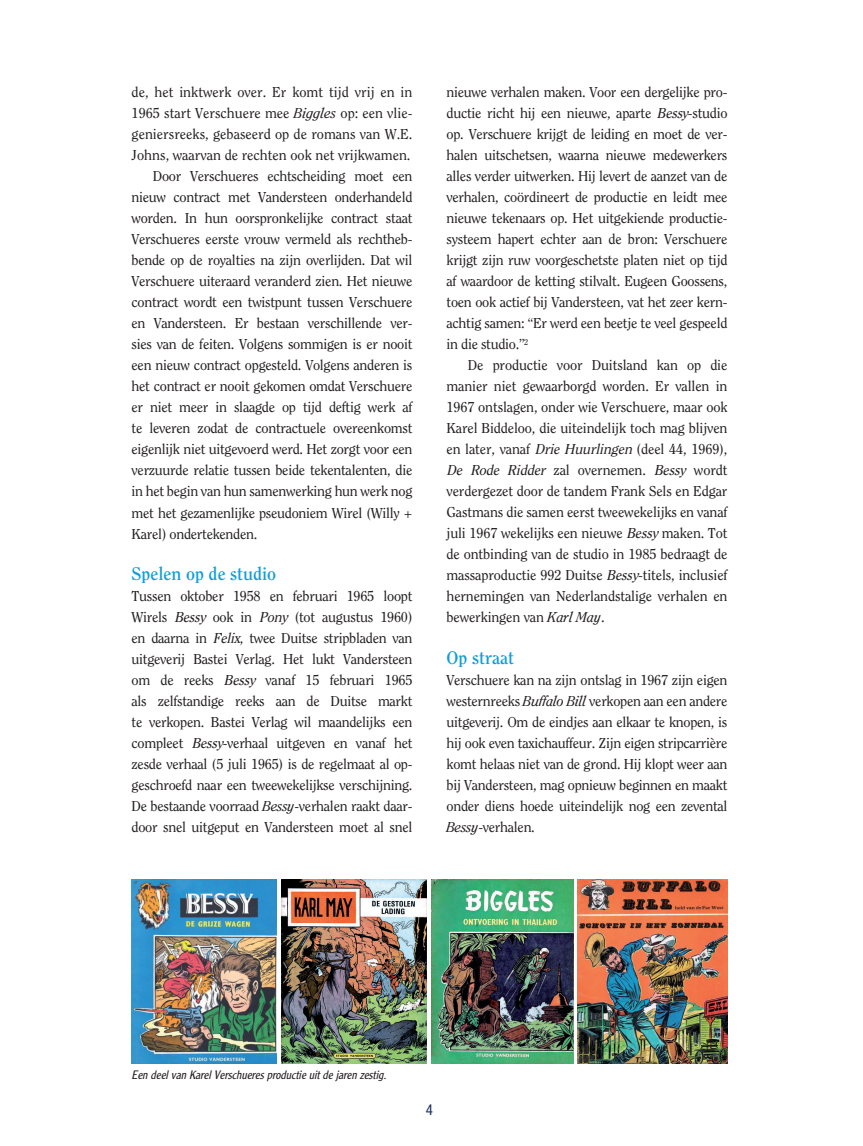
<style>
.page{position:relative;width:863px;height:1146px;background:#fff}
.page>*{position:absolute;margin:0;border:0;box-sizing:border-box;transform-origin:0 0}
.t1{font:700 18px "Clearface";color:#119eda}
.t2{font:condensed 15px "Helvetica Neue LT Std";color:#1e3262}
.t3{font:14.25px/21px "Clearface";letter-spacing:-.02em;color:#231f20;text-align:justify}
.t4{font:14.25px "Clearface";color:#231f20}
.t5{font:italic 300 12px "Clearface Gothic LH";color:#231f20}
.s1{font-style:italic}
</style>
<div class="page">
<img style="left:131px;top:879px;width:145px;height:184px">
<img style="left:281px;top:879px;width:145px;height:184px">
<img style="left:431px;top:879px;width:142px;height:184px">
<img style="left:577px;top:879px;width:150px;height:184px">
<p class="t4" style="left:131px;top:84px;width:282px">de, het inktwerk over. Er komt tijd vrij en in</p>
<p class="t4" style="left:131px;top:105px;width:282px">1965 start Verschuere mee <span class="s1">Biggles</span> op: een vlie-</p>
<p class="t4" style="left:131px;top:126px;width:282px">geniersreeks, gebaseerd op de romans van W.E.</p>
<p class="t4" style="left:131px;top:147px;width:280px">Johns, waarvan de rechten ook net vrijkwamen.</p>
<p class="t3" style="left:153px;top:166px;width:261px">Door Verschueres echtscheiding moet een</p>
<p class="t3" style="left:131px;top:187px;width:282px">nieuw contract met Vandersteen onderhandeld</p>
<p class="t3" style="left:131px;top:208px;width:282px">worden. In hun oorspronkelijke contract staat</p>
<p class="t3" style="left:131px;top:229px;width:282px">Verschueres eerste vrouw vermeld als rechtheb-</p>
<p class="t3" style="left:131px;top:250px;width:282px">bende op de royalties na zijn overlijden. Dat wil</p>
<p class="t3" style="left:131px;top:271px;width:282px">Verschuere uiteraard veranderd zien. Het nieuwe</p>
<p class="t3" style="left:131px;top:292px;width:282px">contract wordt een twistpunt tussen Verschuere</p>
<p class="t3" style="left:131px;top:313px;width:282px">en Vandersteen. Er bestaan verschillende ver-</p>
<p class="t3" style="left:131px;top:334px;width:282px">sies van de feiten. Volgens sommigen is er nooit</p>
<p class="t3" style="left:131px;top:355px;width:282px">een nieuw contract opgesteld. Volgens anderen is</p>
<p class="t3" style="left:131px;top:376px;width:282px">het contract er nooit gekomen omdat Verschuere</p>
<p class="t3" style="left:131px;top:397px;width:282px">er niet meer in slaagde op tijd deftig werk af</p>
<p class="t3" style="left:131px;top:418px;width:282px">te leveren zodat de contractuele overeenkomst</p>
<p class="t3" style="left:131px;top:439px;width:282px">eigenlijk niet uitgevoerd werd. Het zorgt voor een</p>
<p class="t3" style="left:131px;top:460px;width:282px">verzuurde relatie tussen beide tekentalenten, die</p>
<p class="t3" style="left:131px;top:481px;width:282px">in het begin van hun samenwerking hun werk nog</p>
<p class="t3" style="left:131px;top:502px;width:282px">met het gezamenlijke pseudoniem Wirel (Willy +</p>
<p class="t3" style="left:131px;top:523px;width:127px">Karel) ondertekenden.</p>
<p class="t1" style="left:131px;top:563px;width:146px">Spelen op de studio</p>
<p class="t3" style="left:131px;top:586px;width:282px">Tussen oktober 1958 en februari 1965 loopt Wirels <span class="s1">Bessy</span> ook in <span class="s1">Pony</span> (tot augustus 1960) en daarna in <span class="s1">Felix</span>, twee Duitse stripbladen van uitgeverij Bastei Verlag. Het lukt Vandersteen om de reeks <span class="s1">Bessy</span> vanaf 15 februari 1965 als zelfstandige reeks aan de Duitse markt te verkopen. Bastei Verlag wil maandelijks een compleet <span class="s1">Bessy</span>-verhaal uitgeven en vanaf het zesde verhaal (5 juli 1965) is de regelmaat al op&shy;geschroefd naar een tweewekelijkse verschijning.<br>De bestaande voorraad <span class="s1">Bessy</span>-verhalen raakt daar&shy;door snel uitgeput en Vandersteen moet al snel</p>
<p class="t3" style="left:446px;top:82px;width:282px">nieuwe verhalen maken. Voor een dergelijke pro&shy;ductie richt hij een nieuwe, aparte <span class="s1">Bessy</span>-studio op. Verschuere krijgt de leiding en moet de ver&shy;halen uitschetsen, waarna nieuwe medewerkers alles verder uitwerken. Hij levert de aanzet van de verhalen, coördineert de productie en leidt mee nieuwe tekenaars op. Het uitgekiende productie&shy;systeem hapert echter aan de bron: Verschuere krijgt zijn ruw voorgeschetste platen niet op tijd af waardoor de ketting stilvalt. Eugeen Goossens, toen ook actief bij Vandersteen, vat het zeer kern&shy;achtig samen: “Er werd een beetje te veel gespeeld in die studio.”<sup>2</sup></p>
<p class="t3" style="left:446px;top:355px;width:282px;text-indent:21px">De productie voor Duitsland kan op die manier niet gewaarborgd worden. Er vallen in 1967 ontslagen, onder wie Verschuere, maar ook Karel Biddeloo, die uiteindelijk toch mag blijven en later, vanaf <span class="s1">Drie Huurlingen</span> (deel 44, 1969), <span class="s1">De Rode Ridder</span> zal overnemen. <span class="s1">Bessy</span> wordt verdergezet door de tandem Frank Sels en Edgar Gastmans die samen eerst tweewekelijks en vanaf juli 1967 wekelijks een nieuwe <span class="s1">Bessy</span> maken. Tot de ontbinding van de studio in 1985 bedraagt de massaproductie 992 Duitse <span class="s1">Bessy</span>-titels, inclusief hernemingen van Nederlandstalige verhalen en bewerkingen van <span class="s1">Karl May</span>.</p>
<p class="t1" style="left:446px;top:647px;width:69px">Op straat</p>
<p class="t3" style="left:446px;top:670px;width:282px">Verschuere kan na zijn ontslag in 1967 zijn eigen westernreeks <span class="s1">Buffalo Bill</span> verkopen aan een andere uitgeverij. Om de eindjes aan elkaar te knopen, is hij ook even taxichauffeur. Zijn eigen stripcarrière komt helaas niet van de grond. Hij klopt weer aan bij Vandersteen, mag opnieuw beginnen en maakt onder diens hoede uiteindelijk nog een zevental <span class="s1">Bessy</span>-verhalen.</p>
<p class="t5" style="left:131px;top:1067px;width:259px">EendeelvanKarelVerschueresproductieuitdejarenzestig.</p>
<p class="t2" style="left:425px;top:1101px;width:9px">4</p>
</div>
